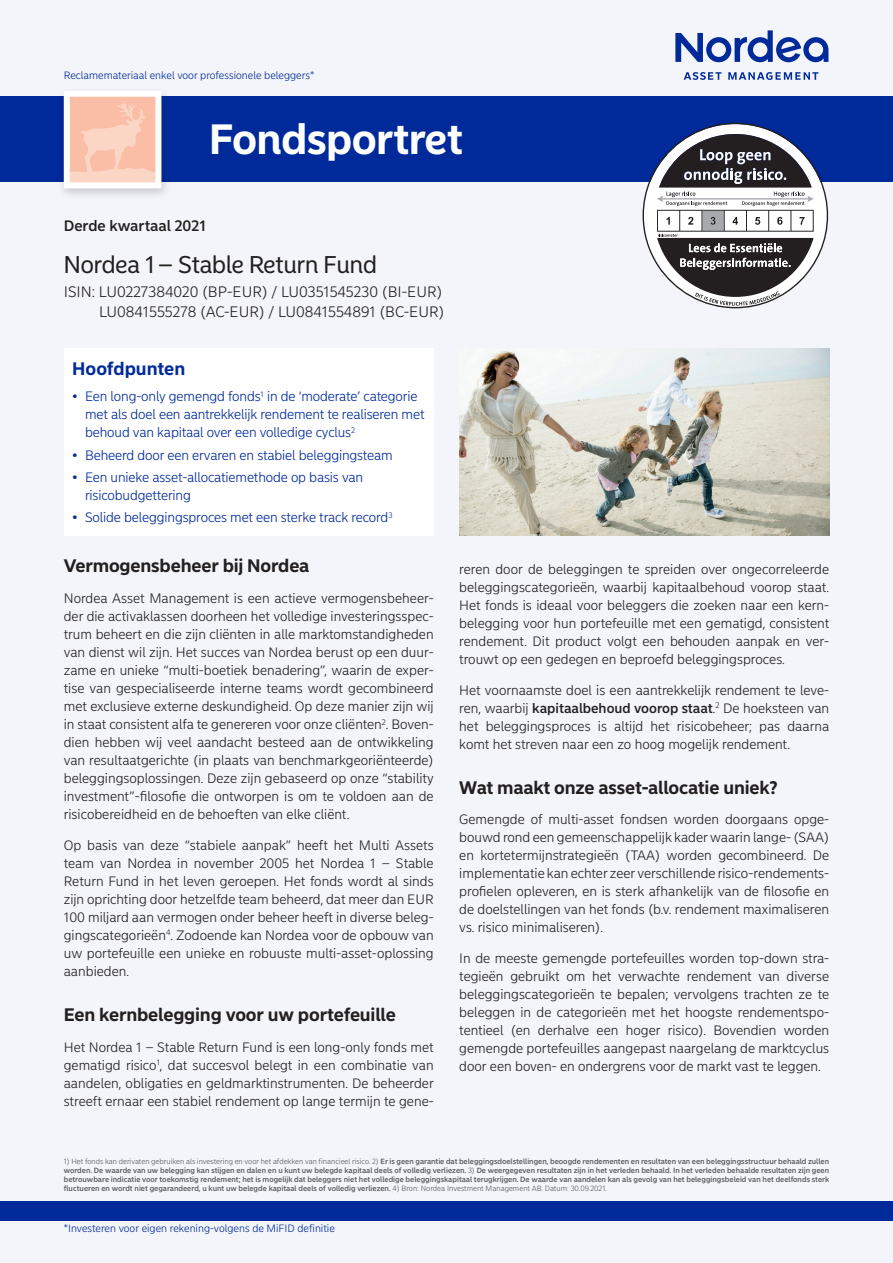
<style>
.page{position:relative;width:893px;height:1263px;background:#f3f5fa}
.page>*{position:absolute;margin:0;border:0;box-sizing:border-box;transform-origin:0 0}
.Fund_Update___Docume{font:700 42px "Nordea Sans Large";color:#fff}
.Fundname{font:24px "Nordea Sans Large";color:#231f20}
._1st_level_Headline{font:700 18px "Nordea Sans Small";letter-spacing:-.01em;color:#231f20}
.t1{font:700 18px "Nordea Sans Small";color:#002a9a}
.ISIN_Number{font:300 15px "Nordea Sans Small";color:#231f20}
.DATE{font:500 15px "Nordea Sans Small";color:#231f20}
.body_text_Sans_Small{font:300 13.5px/18px "Nordea Sans Small";color:#231f20;text-align:justify}
.Highlight_box_bullet{font:300 13.5px/18px "Nordea Sans Small";letter-spacing:-.01em;color:#002a9a}
.footer_Institutional{font:300 10.5px "Nordea Sans Small";color:#002a9a}
.footnotes_Sans_Small{font:500 7.5px/9px "Nordea Sans Small";color:#57585a;text-align:justify}
.s1{font-weight:500}
.s2{font-weight:300}
</style>
<div class="page">
<div style="left:0;top:97px;width:893px;height:85px;background:#002a9a"></div>
<div style="left:64px;top:349px;width:370px;height:187px;background:#fff"></div>
<img style="left:459px;top:349px;width:370px;height:186px">
<div style="left:58px;top:86px;width:114px;height:114px;background:#231f20;opacity:.2"></div>
<div style="left:67px;top:94px;width:91px;height:91px;background:#fabda6"></div>
<svg style="left:71px;top:101px;width:83px;height:80px"></svg>
<div style="left:64px;top:91px;width:97px;height:97px;border:6px solid #fff"></div>
<svg style="left:675px;top:30px;width:153px;height:32px"></svg>
<svg style="left:684px;top:72px;width:37px;height:8px"></svg>
<svg style="left:728px;top:72px;width:90px;height:8px"></svg>
<div style="left:0;top:1201px;width:893px;height:19px;background:#002a9a"></div>
<svg style="left:643px;top:123px;width:185px;height:185px"></svg>
<p class="footer_Institutional" style="left:64px;top:69px;width:252px">Reclamemateriaal enkel voor professionele beleggers*</p>
<p class="Fund_Update___Docume" style="left:209px;top:114px;width:255px">Fondsportret</p>
<p class="DATE" style="left:64px;top:217px;width:144px">Derde kwartaal 2021</p>
<p class="Fundname" style="left:64px;top:251px;width:315px">Nordea 1– Stable Return Fund</p>
<p class="ISIN_Number" style="left:64px;top:283px;width:380px">ISIN: LU0227384020 (BP-EUR) / LU0351545230 (BI-EUR)</p>
<p class="ISIN_Number" style="left:99px;top:302px;width:347px">LU0841555278 (AC-EUR) / LU0841554891 (BC-EUR)</p>
<p class="t1" style="left:72px;top:357px;width:115px">Hoofdpunten</p>
<p class="Highlight_box_bullet" style="left:85px;top:388px;width:341px;text-indent:-13px">• Een long-only gemengd fonds<sup>1</sup> in de ‘moderate’ categorie met als doel een aantrekkelijk rendement te realiseren met behoud van kapitaal over een volledige cyclus<sup>2</sup></p>
<p class="Highlight_box_bullet" style="left:72px;top:446px;width:322px">• Beheerd door een ervaren en stabiel beleggingsteam</p>
<p class="Highlight_box_bullet" style="left:85px;top:468px;width:280px;text-indent:-13px">• Een unieke asset-allocatiemethode op basis van risicobudgettering</p>
<p class="Highlight_box_bullet" style="left:72px;top:509px;width:322px">• Solide beleggingsproces met een sterke track record<sup>3</sup></p>
<p class="_1st_level_Headline" style="left:64px;top:555px;width:247px">Vermogensbeheer bij Nordea</p>
<p class="body_text_Sans_Small" style="left:64px;top:589px;width:371px">Nordea Asset Management is een actieve vermogensbeheer&shy;der die activaklassen doorheen het volledige investeringsspec&shy;trum beheert en die zijn cliënten in alle marktomstandigheden van dienst wil zijn. Het succes van Nordea berust op een duur&shy;zame en unieke “multi-boetiek benadering”, waarin de exper&shy;tise van gespecialiseerde interne teams wordt gecombineerd met exclusieve externe deskundigheid. Op deze manier zijn wij in staat consistent alfa te genereren voor onze cliënten<sup>2</sup>. Boven&shy;dien hebben wij veel aandacht besteed aan de ontwikkeling van resultaatgerichte (in plaats van benchmarkgeoriënteerde) beleggingsoplossingen. Deze zijn gebaseerd op onze “stability investment”-filosofie die ontworpen is om te voldoen aan de risicobereidheid en de behoeften van elke cliënt.</p>
<p class="body_text_Sans_Small" style="left:64px;top:836px;width:371px">Op basis van deze “stabiele aanpak” heeft het Multi Assets team van Nordea in november 2005 het Nordea 1 – Stable Return Fund in het leven geroepen. Het fonds wordt al sinds zijn oprichting door hetzelfde team beheerd, dat meer dan EUR 100 miljard aan vermogen onder beheer heeft in diverse beleg&shy;gingscategorieën<sup>4</sup>. Zodoende kan Nordea voor de opbouw van uw portefeuille een unieke en robuuste multi-asset-oplossing aanbieden.</p>
<p class="_1st_level_Headline" style="left:64px;top:1003px;width:334px">Een kernbelegging voor uw portefeuille</p>
<p class="body_text_Sans_Small" style="left:64px;top:1038px;width:371px">Het Nordea 1 – Stable Return Fund is een long-only fonds met gematigd risico<sup>1</sup>, dat succesvol belegt in een combinatie van aandelen, obligaties en geldmarktinstrumenten. De beheerder streeft ernaar een stabiel rendement op lange termijn te gene-</p>
<p class="body_text_Sans_Small" style="left:459px;top:560px;width:371px">reren door de beleggingen te spreiden over ongecorreleerde beleggingscategorieën, waarbij kapitaalbehoud voorop staat.<br>Het fonds is ideaal voor beleggers die zoeken naar een kern&shy;belegging voor hun portefeuille met een gematigd, consistent rendement. Dit product volgt een behouden aanpak en ver&shy;trouwt op een gedegen en beproefd beleggingsproces.</p>
<p class="body_text_Sans_Small" style="left:459px;top:681px;width:371px">Het voornaamste doel is een aantrekkelijk rendement te leve&shy;ren, waarbij <span class="s1">kapitaalbehoud voorop staat</span>.<sup>2</sup> De hoeksteen van het beleggingsproces is altijd het risicobeheer; pas daarna komt het streven naar een zo hoog mogelijk rendement.</p>
<p class="_1st_level_Headline" style="left:459px;top:776px;width:320px">Wat maakt onze asset-allocatie uniek?</p>
<p class="body_text_Sans_Small" style="left:459px;top:811px;width:371px">Gemengde of multi-asset fondsen worden doorgaans opge&shy;bouwd rond een gemeenschappelijk kader waarin lange- (SAA) en kortetermijnstrategieën (TAA) worden gecombineerd. De implementatie kan echter zeer verschillende risico-rendements&shy;profielen opleveren, en is sterk afhankelijk van de filosofie en de doelstellingen van het fonds (b.v. rendement maximaliseren vs. risico minimaliseren).</p>
<p class="body_text_Sans_Small" style="left:459px;top:950px;width:371px">In de meeste gemengde portefeuilles worden top-down stra&shy;tegieën gebruikt om het verwachte rendement van diverse beleggingscategorieën te bepalen; vervolgens trachten ze te beleggen in de categorieën met het hoogste rendementspo&shy;tentieel (en derhalve een hoger risico). Bovendien worden gemengde portefeuilles aangepast naargelang de marktcyclus door een boven- en ondergrens voor de markt vast te leggen.</p>
<p class="footnotes_Sans_Small" style="left:64px;top:1156px;width:767px"><span class="s2">1) Het fonds kan derivaten gebruiken als investering en voor het afdekken van financieel risico. 2)</span> Er is geen garantie dat beleggingsdoelstellingen, beoogde rendementen en resultaten van een beleggingsstructuur behaald zullen worden. De waarde van uw belegging kan stijgen en dalen en u kunt uw belegde kapitaal deels of volledig verliezen. <span class="s2">3)</span> De weergegeven resultaten zijn in het verleden behaald. In het verleden behaalde resultaten zijn geen betrouwbare indicatie voor toekomstig rendement; het is mogelijk dat beleggers niet het volledige beleggingskapitaal terugkrijgen. De waarde van aandelen kan als gevolg van het beleggingsbeleid van het deelfonds sterk fluctueren en wordt niet gegarandeerd, u kunt uw belegde kapitaal deels of volledig verliezen. <span class="s2">4) Bron: Nordea Investment Management AB. Datum: 30.09.2021.</span></p>
<p class="footer_Institutional" style="left:64px;top:1222px;width:273px">*Investeren voor eigen rekening-volgens de MiFID definitie</p>
</div>
